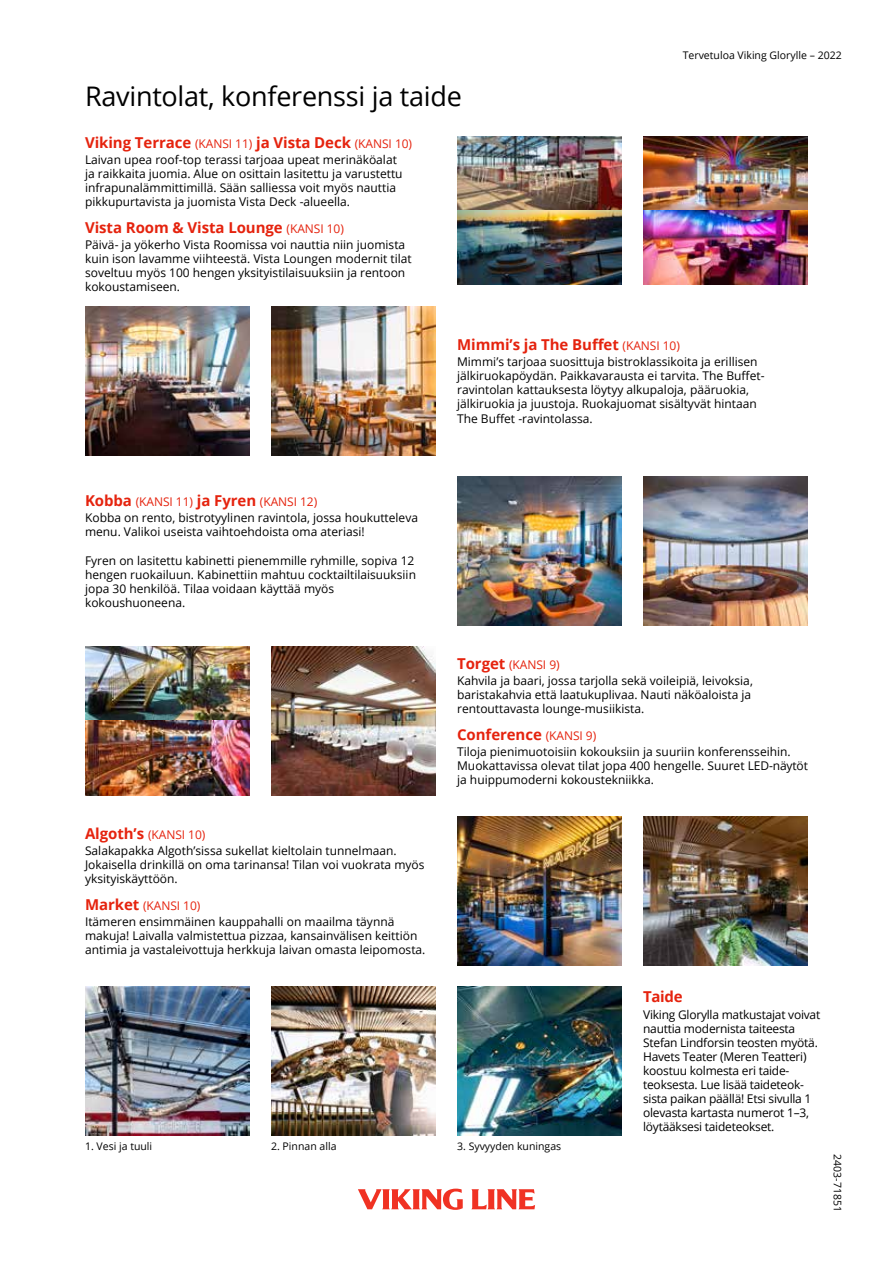
<style>
.page{position:relative;width:893px;height:1263px;background:#fff}
.page>*{position:absolute;margin:0;border:0;box-sizing:border-box;transform-origin:0 0}
.t1{font:27px "Open Sans";letter-spacing:-.01em;color:#000}
.t2{font:700 15px "Open Sans";letter-spacing:-.005em;color:#e5230e}
.t3{font:12px/14.1px "Open Sans";color:#000}
.t4{font:12px/14.1px "Open Sans";letter-spacing:-.02em;color:#000}
.t5{font:10.5px "Open Sans";color:#000}
.s1{font-weight:400;font-size:12px}
.s2{font-weight:700;font-size:15px;color:#e5230e}
.s3{color:#e5230e}
</style>
<div class="page">
<img style="left:85px;top:136px;width:723px;height:1074px">
<h1 class="t1" style="left:85px;top:77px;width:378px">Ravintolat, konferenssi ja taide</h1>
<p class="t2" style="left:85px;top:132px;width:329px">Viking Terrace <span class="s1">(KANSI 11)</span> ja Vista Deck <span class="s1">(KANSI 10)</span></p>
<p class="t3" style="left:85px;top:152px;width:319px">Laivan upea roof-top terassi tarjoaa upeat merinäköalat ja raikkaita juomia. Alue on osittain lasitettu ja varustettu infrapunalämmittimillä. Sään salliessa voit myös nauttia pikkupurtavista ja juomista Vista Deck -alueella.</p>
<p class="t2" style="left:85px;top:217px;width:260px">Vista Room &amp; Vista Lounge <span class="s1">(KANSI 10)</span></p>
<p class="t3" style="left:85px;top:237px;width:328px">Päivä- ja yökerho Vista Roomissa voi nauttia niin juomista kuin ison lavamme viihteestä. Vista Loungen modernit tilat soveltuu myös 100 hengen yksityistilaisuuksiin ja rentoon kokoustamiseen.</p>
<p class="t5" style="left:683px;top:48px;width:161px">Tervetuloa Viking Glorylle – 2022</p>
<p class="t3" style="left:85px;top:493px;width:334px;line-height:16.2px"><span class="s2">Kobba</span> <span class="s3">(KANSI 11)</span> <span class="s2">ja Fyren</span> <span class="s3">(KANSI 12)<br></span>Kobba on rento, bistrotyylinen ravintola, jossa houkutteleva</p>
<p class="t3" style="left:85px;top:525px;width:281px">menu. Valikoi useista vaihtoehdoista oma ateriasi!</p>
<p class="t3" style="left:85px;top:553px;width:332px">Fyren on lasitettu kabinetti pienemmille ryhmille, sopiva 12 hengen ruokailuun. Kabinettiin mahtuu cocktailtilaisuuksiin jopa 30 henkilöä. Tilaa voidaan käyttää myös kokoushuoneena.</p>
<p class="t3" style="left:85px;top:826px;width:313px;line-height:16.2px"><span class="s2">Algoth’s</span> <span class="s3">(KANSI 10)<br></span>Salakapakka Algoth’sissa sukellat kieltolain tunnelmaan.</p>
<p class="t3" style="left:85px;top:858px;width:341px">Jokaisella drinkillä on oma tarinansa! Tilan voi vuokrata myös yksityiskäyttöön.</p>
<p class="t3" style="left:85px;top:897px;width:311px;line-height:16.2px"><span class="s2">Market</span> <span class="s3">(KANSI 10)<br></span>Itämeren ensimmäinen kauppahalli on maailma täynnä</p>
<p class="t3" style="left:85px;top:928px;width:342px">makuja! Laivalla valmistettua pizzaa, kansainvälisen keittiön antimia ja vastaleivottuja herkkuja laivan omasta leipomosta.</p>
<p class="t2" style="left:457px;top:334px;width:224px">Mimmi’s ja The Buffet <span class="s1">(KANSI 10)</span></p>
<p class="t3" style="left:457px;top:355px;width:309px">Mimmi’s tarjoaa suosittuja bistroklassikoita ja erillisen jälkiruokapöydän. Paikkavarausta ei tarvita. The Buffet&shy;ravintolan kattauksesta löytyy alkupaloja, pääruokia, jälkiruokia ja juustoja. Ruokajuomat sisältyvät hintaan The Buffet -ravintolassa.</p>
<p class="t3" style="left:457px;top:656px;width:297px;line-height:16.2px"><span class="s2">Torget</span> <span class="s3">(KANSI 9)<br></span>Kahvila ja baari, jossa tarjolla sekä voileipiä, leivoksia,</p>
<p class="t3" style="left:457px;top:687px;width:296px">baristakahvia että laatukuplivaa. Nauti näköaloista ja rentouttavasta lounge-musiikista.</p>
<p class="t2" style="left:457px;top:724px;width:141px">Conference <span class="s1">(KANSI 9)</span></p>
<p class="t3" style="left:457px;top:744px;width:352px">Tiloja pienimuotoisiin kokouksiin ja suuriin konferensseihin.<br>Muokattavissa olevat tilat jopa 400 hengelle. Suuret LED-näytöt ja huippumoderni kokoustekniikka.</p>
<p class="t2" style="left:643px;top:986px;width:41px">Taide</p>
<p class="t4" style="left:643px;top:1007px;width:179px">Viking Glorylla matkustajat voivat nauttia modernista taiteesta<br>Stefan Lindforsin teosten myötä.<br>Havets Teater (Meren Teatteri) koostuu kolmesta eri taide&shy;teoksesta. Lue lisää taideteok&shy;sista paikan päällä! Etsi sivulla 1 olevasta kartasta numerot 1–3, löytääksesi taideteokset.</p>
<p class="t5" style="left:85px;top:1139px;width:69px">1. Vesi ja tuuli</p>
<p class="t5" style="left:271px;top:1139px;width:67px">2. Pinnan alla</p>
<p class="t5" style="left:457px;top:1139px;width:106px">3. Syvyyden kuningas</p>
<p class="t5" style="left:845px;top:1154px;width:59px;rotate:90deg">2403-71851</p>
</div>
